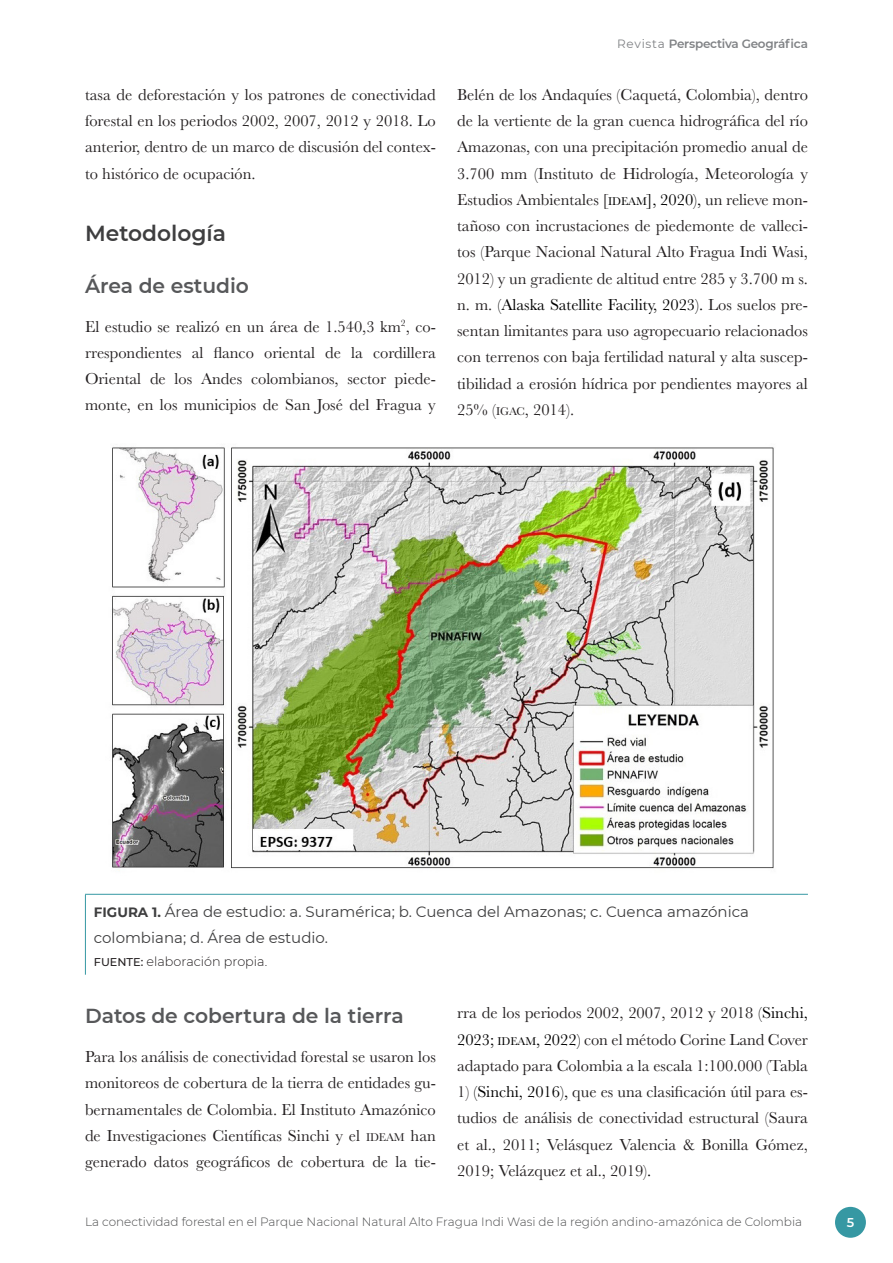
<style>
.page{position:relative;width:893px;height:1263px;background:#fff}
.page>*{position:absolute;margin:0;border:0;box-sizing:border-box;transform-origin:0 0}
.t1{font:600 21.75px "Montserrat";color:#3e3e3f}
.t2{font:600 20.25px "Montserrat";color:#57585a}
.t3{font:16.5px/26.2px "Baskerville";color:#231f20;text-align:justify}
.t4{font:15px/25.5px "Montserrat";color:#3e3e3f}
.t5{font:300 12.75px "Montserrat";color:#231f20}
.t6{font:600 12.75px "Montserrat";color:#fff}
.t7{font:300 12px "Montserrat";color:#4b4c4d}
.t8{font:600 12px "Montserrat";letter-spacing:-.02em;color:#808285}
.s1{font-weight:400}
.s2{color:#000}
.s3{font-size:11.7px;color:#000}
.s4{font-size:11.7px}
.s5{font-weight:700;font-size:13.5px}
.s6{font-weight:500;font-size:11.25px}
</style>
<div class="page">
<div style="left:835px;top:1207px;width:31px;height:31px;background:#3698a3;border-radius:50%"></div>
<hr style="left:85px;top:894px;width:723px;height:1px;background:#3698a3">
<hr style="left:85px;top:895px;width:1px;height:80px;background:#3698a3">
<img style="left:112px;top:447px;width:662px;height:422px">
<p class="t3" style="left:85px;top:82px;width:352px">tasa de deforestación y los patrones de conectividad forestal en los periodos 2002, 2007, 2012 y 2018. Lo anterior, dentro de un marco de discusión del contex&shy;to histórico de ocupación.</p>
<h1 class="t1" style="left:85px;top:218px;width:143px">Metodología</h1>
<p class="t2" style="left:85px;top:271px;width:165px">Área de estudio</p>
<p class="t3" style="left:85px;top:313px;width:352px">El estudio se realizó en un área de 1.540,3 km<sup>2</sup>, co&shy;rrespondientes al flanco oriental de la cordillera Oriental de los Andes colombianos, sector piede&shy;monte, en los municipios de San José del Fragua y</p>
<p class="t8" style="left:617px;top:36px;width:192px"><span class="s1">Revista</span> Perspectiva Geográfica</p>
<p class="t3" style="left:457px;top:82px;width:352px">Belén de los Andaquíes (Caquetá, Colombia), dentro de la vertiente de la gran cuenca hidrográfica del río Amazonas, con una precipitación promedio anual de 3.700 mm <span class="s2">(</span>Instituto de Hidrología, Meteorología y Estudios Ambientales [<span class="s3">IDEAM</span><span class="s2">], 2020),</span> un relieve mon&shy;tañoso con incrustaciones de piedemonte de valleci&shy;tos (Parque Nacional Natural Alto Fragua Indi Wasi, 2012) y un gradiente de altitud entre 285 y 3.700 m s. n. m. <span class="s2">(Alaska Satellite Facility, 2023).</span> Los suelos pre&shy;sentan limitantes para uso agropecuario relacionados con terrenos con baja fertilidad natural y alta suscep&shy;tibilidad a erosión hídrica por pendientes mayores al 25% (<span class="s4">IGAC</span>, 2014).</p>
<p class="t4" style="left:94px;top:899px;width:657px"><span class="s5">FIGURA 1.</span> Área de estudio: a. Suramérica; b. Cuenca del Amazonas; c. Cuenca amazónica colombiana; d. Área de estudio.</p>
<p class="t5" style="left:94px;top:953px;width:175px"><span class="s6">FUENTE:</span> elaboración propia.</p>
<p class="t2" style="left:85px;top:1002px;width:320px">Datos de cobertura de la tierra</p>
<p class="t3" style="left:85px;top:1044px;width:352px">Para los análisis de conectividad forestal se usaron los monitoreos de cobertura de la tierra de entidades gu&shy;bernamentales de Colombia. El Instituto Amazónico de Investigaciones Científicas Sinchi y el <span class="s4">IDEAM</span> han generado datos geográficos de cobertura de la tie-</p>
<p class="t3" style="left:457px;top:1000px;width:352px">rra de los periodos 2002, 2007, 2012 y 2018 <span class="s2">(Sinchi, 2023;</span> <span class="s3">IDEAM</span><span class="s2">, 2022)</span> con el método Corine Land Cover adaptado para Colombia a la escala 1:100.000 (Tabla</p>
<p class="t3" style="left:457px;top:1079px;width:352px">1) <span class="s2">(Sinchi, 2016),</span> que es una clasificación útil para es&shy;tudios de análisis de conectividad estructural (Saura et al., 2011; Velásquez Valencia &amp; Bonilla Gómez, 2019; Velázquez et al., 2019)<span class="s2">.</span></p>
<p class="t7" style="left:85px;top:1214px;width:719px">La conectividad forestal en el Parque Nacional Natural Alto Fragua Indi Wasi de la región andino-amazónica de Colombia</p>
<p class="t6" style="left:847px;top:1213px;width:9px">5</p>
</div>
